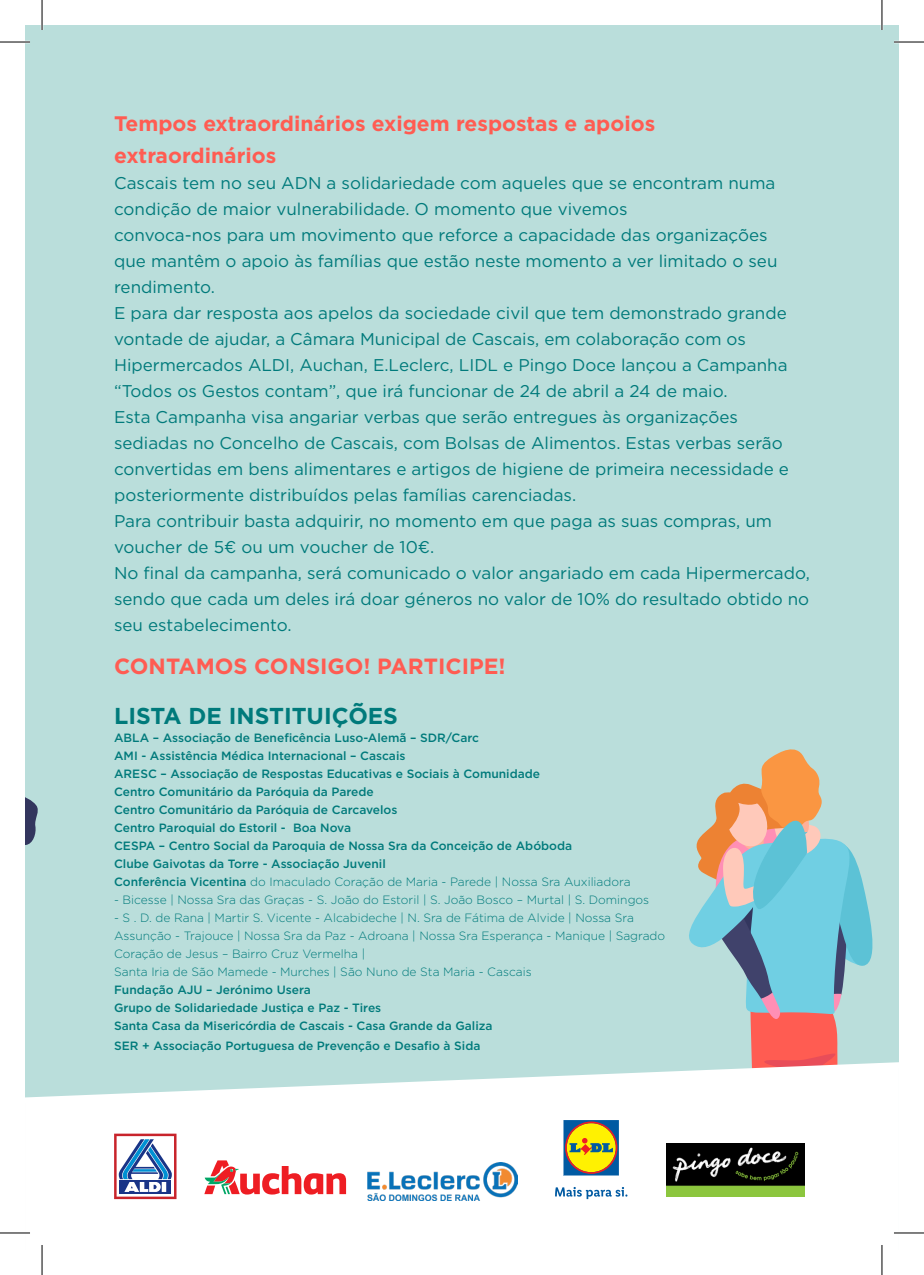
<style>
.page{position:relative;width:924px;height:1275px;background:#fff}
.page>*{position:absolute;margin:0;border:0;box-sizing:border-box;transform-origin:0 0}
.t1{font:700 23px "Gotham";color:#007a7b}
.t2{font:700 22px "Gotham";color:#ff5c52}
.t3{font:700 21px/32px "Gotham";color:#ff5c52}
.t4{font:17px/26px "Gotham";color:#007a7b}
.t5{font:500 12px "Gotham";color:#007a7b}
.t6{font:300 12px/18px "Gotham";color:#007a7b}
.s1{font-weight:500}
</style>
<div class="page">
<div style="left:25px;top:25px;width:873px;height:1225px;background:#badedb"></div>
<svg style="left:689px;top:749px;width:184px;height:308px"></svg>
<svg style="left:25px;top:1057px;width:873px;height:193px;background:#f5f9f8"></svg>
<svg style="left:25px;top:797px;width:13px;height:48px"></svg>
<svg style="left:114px;top:1133px;width:62px;height:66px;background:#a6a3bf"></svg>
<img style="left:367px;top:1162px;width:150px;height:38px">
<svg style="left:204px;top:1160px;width:142px;height:34px;background:#f0a0a0"></svg>
<svg style="left:563px;top:1119px;width:56px;height:56px;background:#a0a346"></svg>
<svg style="left:555px;top:1187px;width:72px;height:12px"></svg>
<img style="left:665px;top:1143px;width:138px;height:53px">
<hr style="left:0;top:41px;width:30px;height:2px;background:#fff">
<hr style="left:893px;top:41px;width:30px;height:2px;background:#fff">
<hr style="left:0;top:1231px;width:30px;height:3px;background:#fff">
<hr style="left:893px;top:1231px;width:30px;height:3px;background:#fff">
<hr style="left:41px;top:0;width:2px;height:30px;background:#fff">
<hr style="left:41px;top:1245px;width:2px;height:30px;background:#fff">
<hr style="left:880px;top:0;width:2px;height:30px;background:#fff">
<hr style="left:880px;top:1245px;width:2px;height:30px;background:#fff">
<hr style="left:0;top:42px;width:30px;height:1px;background:#000">
<hr style="left:893px;top:42px;width:30px;height:1px;background:#000">
<hr style="left:0;top:1232px;width:30px;height:1px;background:#000">
<hr style="left:893px;top:1232px;width:30px;height:1px;background:#000">
<hr style="left:42px;top:0;width:1px;height:30px;background:#000">
<hr style="left:42px;top:1245px;width:1px;height:30px;background:#000">
<hr style="left:881px;top:0;width:1px;height:30px;background:#000">
<hr style="left:881px;top:1245px;width:1px;height:30px;background:#000">
<p class="t3" style="left:114px;top:107px;width:542px">Tempos extraordinários exigem respostas e apoios extraordinários</p>
<p class="t4" style="left:114px;top:169px;width:664px">Cascais tem no seu ADN a solidariedade com aqueles que se encontram numa condição de maior vulnerabilidade. O momento que vivemos<br>convoca-nos para um movimento que reforce a capacidade das organizações que mantêm o apoio às famílias que estão neste momento a ver limitado o seu rendimento.</p>
<p class="t4" style="left:114px;top:299px;width:674px">E para dar resposta aos apelos da sociedade civil que tem demonstrado grande vontade de ajudar, a Câmara Municipal de Cascais, em colaboração com os Hipermercados ALDI, Auchan, E.Leclerc, LIDL e Pingo Doce lançou a Campanha “Todos os Gestos contam”, que irá funcionar de 24 de abril a 24 de maio.</p>
<p class="t4" style="left:114px;top:403px;width:676px">Esta Campanha visa angariar verbas que serão entregues às organizações sediadas no Concelho de Cascais, com Bolsas de Alimentos. Estas verbas serão convertidas em bens alimentares e artigos de higiene de primeira necessidade e posteriormente distribuídos pelas famílias carenciadas.</p>
<p class="t4" style="left:114px;top:507px;width:659px">Para contribuir basta adquirir, no momento em que paga as suas compras, um voucher de 5€ ou um voucher de 10€.</p>
<p class="t4" style="left:114px;top:559px;width:697px;text-align:justify">No final da campanha, será comunicado o valor angariado em cada Hipermercado, sendo que cada um deles irá doar géneros no valor de 10% do resultado obtido no seu estabelecimento.</p>
<p class="t2" style="left:114px;top:651px;width:393px">CONTAMOS CONSIGO! PARTICIPE!</p>
<p class="t1" style="left:114px;top:700px;width:285px">LISTA DE INSTITUIÇÕES</p>
<p class="t5" style="left:114px;top:730px;width:366px">ABLA – Associação de Beneficência Luso-Alemã – SDR/Carc</p>
<p class="t5" style="left:114px;top:748px;width:293px">AMI - Assistência Médica Internacional – Cascais</p>
<p class="t5" style="left:114px;top:766px;width:427px">ARESC – Associação de Respostas Educativas e Sociais à Comunidade</p>
<p class="t5" style="left:114px;top:784px;width:261px">Centro Comunitário da Paróquia da Parede</p>
<p class="t5" style="left:114px;top:802px;width:285px">Centro Comunitário da Paróquia de Carcavelos</p>
<p class="t5" style="left:114px;top:820px;width:238px">Centro Paroquial do Estoril - Boa Nova</p>
<p class="t5" style="left:114px;top:838px;width:459px">CESPA – Centro Social da Paroquia de Nossa Sra da Conceição de Abóboda</p>
<p class="t5" style="left:114px;top:856px;width:273px">Clube Gaivotas da Torre - Associação Juvenil</p>
<p class="t6" style="left:114px;top:872px;width:517px"><span class="s1">Conferência Vicentina</span> do Imaculado Coração de Maria - Parede | Nossa Sra Auxiliadora</p>
<p class="t6" style="left:114px;top:890px;width:536px">- Bicesse | Nossa Sra das Graças - S. João do Estoril | S. João Bosco – Murtal | S. Domingos</p>
<p class="t6" style="left:114px;top:908px;width:552px">- S . D. de Rana | Martir S. Vicente - Alcabideche | N. Sra de Fátima de Alvide | Nossa Sra<br>Assunção - Trajouce | Nossa Sra da Paz - Adroana | Nossa Sra Esperança - Manique | Sagrado<br>Coração de Jesus – Bairro Cruz Vermelha |</p>
<p class="t6" style="left:114px;top:962px;width:419px">Santa Iria de São Mamede - Murches | São Nuno de Sta Maria - Cascais</p>
<p class="t5" style="left:114px;top:982px;width:198px">Fundação AJU – Jerónimo Usera</p>
<p class="t5" style="left:114px;top:1000px;width:268px">Grupo de Solidariedade Justiça e Paz - Tires</p>
<p class="t5" style="left:114px;top:1018px;width:380px">Santa Casa da Misericórdia de Cascais - Casa Grande da Galiza</p>
<p class="t5" style="left:114px;top:1038px;width:368px">SER + Associação Portuguesa de Prevenção e Desafio à Sida</p>
</div>
